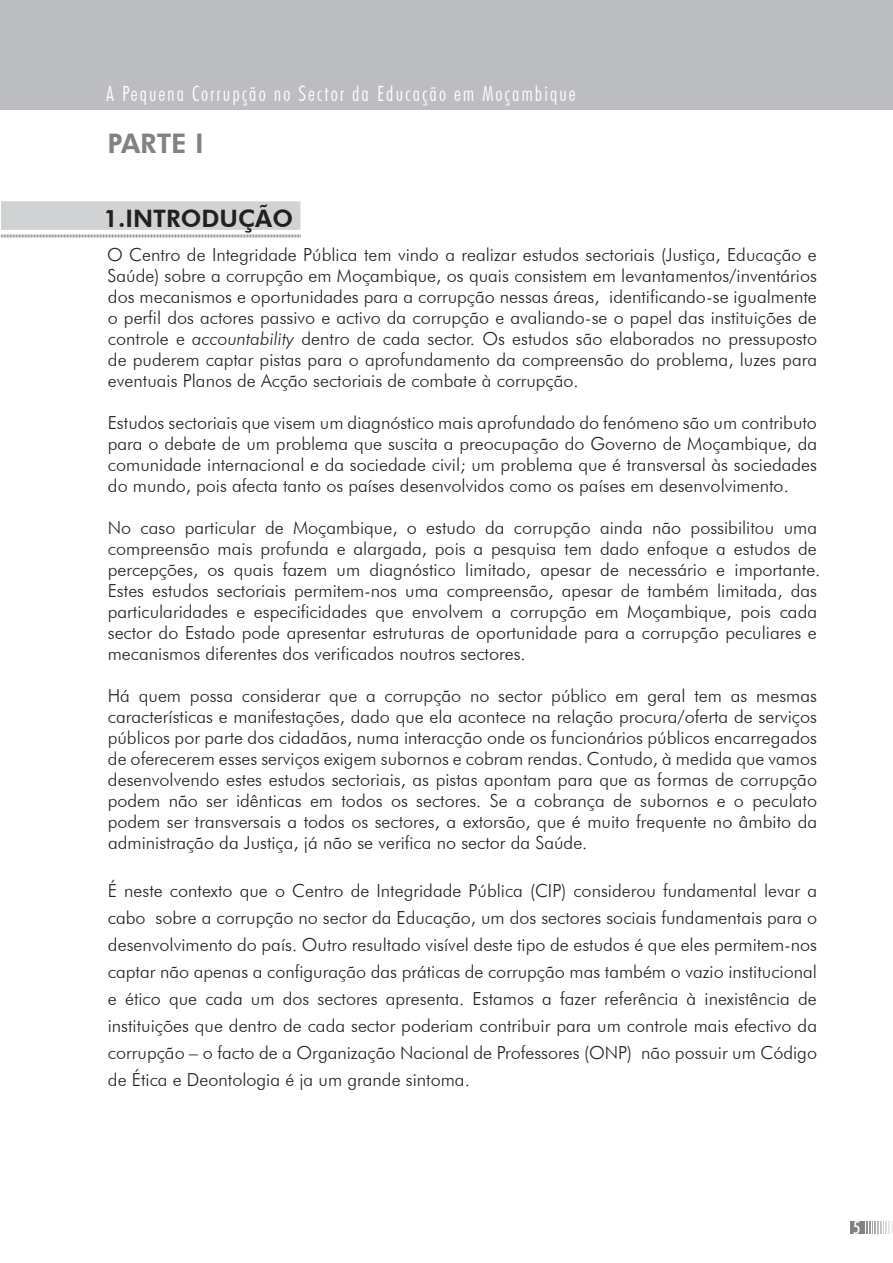
<style>
.page{position:relative;width:893px;height:1263px;background:#fff}
.page>*{position:absolute;margin:0;border:0;box-sizing:border-box;transform-origin:0 0}
.TITULOS_MM{font:800 27px "Futura BT";color:#808285}
.TITULOS_MM-2{font:800 24px "Futura BT";color:#231f20}
.t1{font:300 condensed 21px "Futura BT";letter-spacing:.095em;color:#fff}
.Texto_Normal_MM{font:300 18px/21px "Futura BT";color:#231f20;text-align:justify}
.s1{font-style:italic}
</style>
<div class="page">
<div style="left:850px;top:1221px;width:13px;height:13px;background:#808285"></div>
<svg style="left:863px;top:1221px;width:30px;height:13px"></svg>
<svg style="left:866px;top:1221px;width:25px;height:12px"></svg>
<div style="left:0;top:0;width:893px;height:109px;background:#bcbdc0"></div>
<svg style="left:1px;top:234px;width:300px;height:3px"></svg>
<div style="left:1px;top:201px;width:299px;height:29px;background:#d1d2d4"></div>
<p class="t1" style="left:106px;top:81px;width:471px">A Pequena Corrupção no Sector da Educação em Moçambique</p>
<p class="TITULOS_MM" style="left:107px;top:127px;width:98px">PARTE I</p>
<p class="TITULOS_MM-2" style="left:103px;top:204px;width:191px">1.INTRODUÇÃO</p>
<p class="Texto_Normal_MM" style="left:107px;top:244px;width:711px">O Centro de Integridade Pública tem vindo a realizar estudos sectoriais (Justiça, Educação e Saúde) sobre a corrupção em Moçambique, os quais consistem em levantamentos/inventários dos mecanismos e oportunidades para a corrupção nessas áreas, identificando-se igualmente o perfil dos actores passivo e activo da corrupção e avaliando-se o papel das instituições de controle e <span class="s1">accountability</span> dentro de cada sector. Os estudos são elaborados no pressuposto de puderem captar pistas para o aprofundamento da compreensão do problema, luzes para eventuais Planos de Acção sectoriais de combate à corrupção.</p>
<p class="Texto_Normal_MM" style="left:108px;top:412px;width:711px">Estudos sectoriais que visem um diagnóstico mais aprofundado do fenómeno são um contributo para o debate de um problema que suscita a preocupação do Governo de Moçambique, da comunidade internacional e da sociedade civil; um problema que é transversal às sociedades do mundo, pois afecta tanto os países desenvolvidos como os países em desenvolvimento.</p>
<p class="Texto_Normal_MM" style="left:108px;top:517px;width:714px;text-align:left">No caso particular de Moçambique, o estudo da corrupção ainda não possibilitou uma compreensão mais profunda e alargada, pois a pesquisa tem dado enfoque a estudos de percepções, os quais fazem um diagnóstico limitado, apesar de necessário e importante.<br>Estes estudos sectoriais permitem-nos uma compreensão, apesar de também limitada, das particularidades e especificidades que envolvem a corrupção em Moçambique, pois cada sector do Estado pode apresentar estruturas de oportunidade para a corrupção peculiares e mecanismos diferentes dos verificados noutros sectores.</p>
<p class="Texto_Normal_MM" style="left:108px;top:685px;width:711px">Há quem possa considerar que a corrupção no sector público em geral tem as mesmas características e manifestações, dado que ela acontece na relação procura/oferta de serviços públicos por parte dos cidadãos, numa interacção onde os funcionários públicos encarregados de oferecerem esses serviços exigem subornos e cobram rendas. Contudo, à medida que vamos desenvolvendo estes estudos sectoriais, as pistas apontam para que as formas de corrupção podem não ser idênticas em todos os sectores. Se a cobrança de subornos e o peculato podem ser transversais a todos os sectores, a extorsão, que é muito frequente no âmbito da administração da Justiça, já não se verifica no sector da Saúde.</p>
<p class="Texto_Normal_MM" style="left:108px;top:877px;width:711px;line-height:27px">É neste contexto que o Centro de Integridade Pública (CIP) considerou fundamental levar a cabo sobre a corrupção no sector da Educação, um dos sectores sociais fundamentais para o desenvolvimento do país. Outro resultado visível deste tipo de estudos é que eles permitem-nos captar não apenas a configuração das práticas de corrupção mas também o vazio institucional e ético que cada um dos sectores apresenta. Estamos a fazer referência à inexistência de instituições que dentro de cada sector poderiam contribuir para um controle mais efectivo da corrupção – o facto de a Organização Nacional de Professores (ONP) não possuir um Código de Ética e Deontologia é ja um grande sintoma.</p>
</div>
